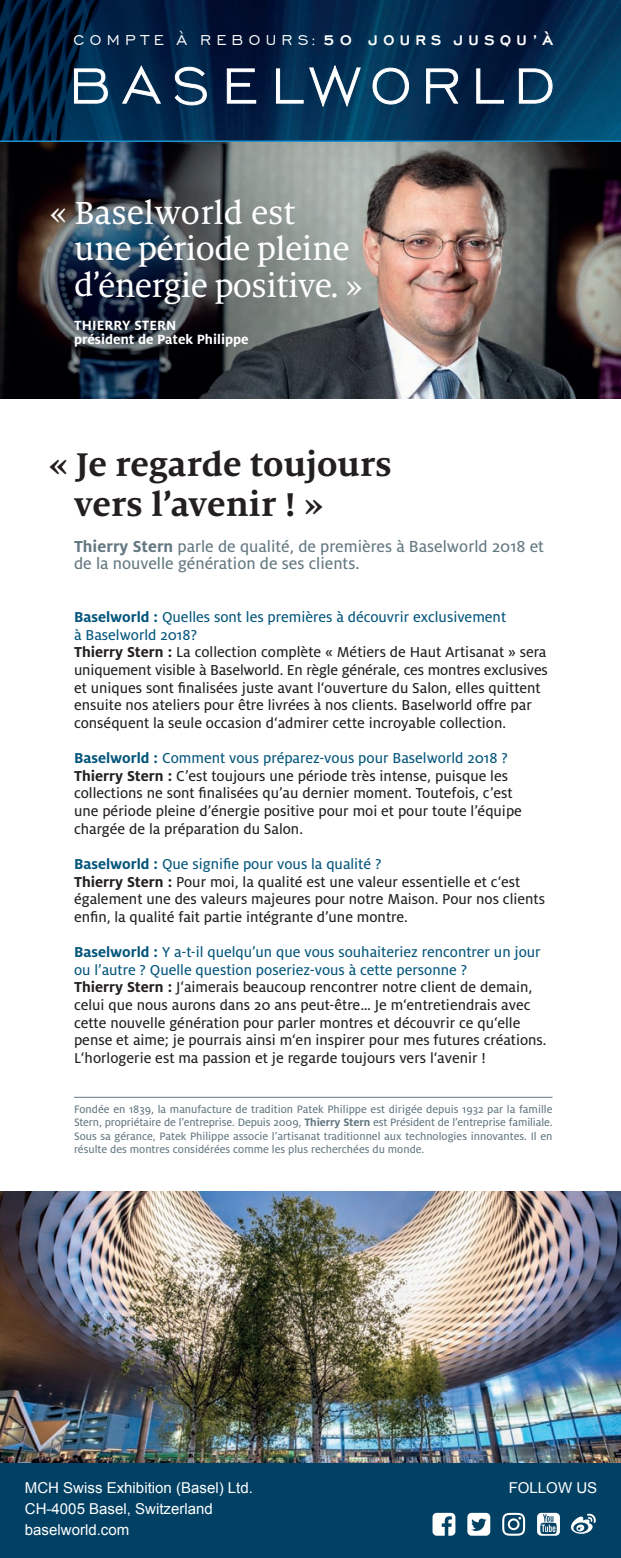
<style>
.page{position:relative;width:621px;height:1558px;background:#fff}
.page>*{position:absolute;margin:0;border:0;box-sizing:border-box;transform-origin:0 0}
.t1{font:700 36.4px/40.2px "Milo Serif OT";color:#231f20}
.t2{font:35.18px/36.4px "Milo Serif OT Text";letter-spacing:-.02em;color:#fff}
.t3{font:18.2px "Engravers Gothic BT";letter-spacing:.29em;color:#fff}
.t4{font:17.68px/17.7px "Milo OT Text";color:#647882}
.t5{font:15.92px/17.7px "Milo OT Text";color:#231f20}
.t6{font:15.05px/20.8px "Arial";color:#fff}
.t7{font:700 14.7px/14.9px "Milo OT";color:#fff}
.t8{font:11.9px/13.1px "Milo OT Text";color:#647882;text-align:justify}
.s1{font-family:"Engravers Gothic";font-weight:700}
.s2{font-family:"Milo OT";font-weight:700}
.s3{font-family:"Milo OT";font-weight:700;color:#05567c}
.s4{color:#05567c}
</style>
<div class="page">
<div style="left:0;top:1462px;width:620px;height:96px;background:#034164"></div>
<svg style="left:432px;top:1513px;width:23px;height:22px"></svg>
<svg style="left:467px;top:1513px;width:23px;height:22px"></svg>
<svg style="left:537px;top:1513px;width:22px;height:22px"></svg>
<svg style="left:502px;top:1512px;width:22px;height:23px"></svg>
<svg style="left:570px;top:1513px;width:25px;height:20px"></svg>
<img style="left:0;top:1192px;width:620px;height:270px">
<img style="left:0;top:0;width:620px;height:140px">
<svg style="left:74px;top:68px;width:34px;height:36px"></svg>
<svg style="left:121px;top:65px;width:40px;height:39px"></svg>
<svg style="left:174px;top:67px;width:33px;height:70px;background:#305573"></svg>
<svg style="left:226px;top:68px;width:30px;height:36px"></svg>
<svg style="left:275px;top:65px;width:86px;height:43px"></svg>
<svg style="left:372px;top:67px;width:37px;height:38px"></svg>
<svg style="left:425px;top:68px;width:33px;height:36px"></svg>
<svg style="left:475px;top:68px;width:29px;height:36px"></svg>
<svg style="left:518px;top:68px;width:34px;height:36px"></svg>
<hr style="left:0;top:140px;width:620px;height:2px;background:#1d90d0">
<img style="left:0;top:142px;width:620px;height:256px">
<hr style="left:74px;top:1097px;width:478px;height:1px;background:#647882">
<p class="t3" style="left:74px;top:29px;width:480px">COMPTE À REBOURS: <span class="s1">50 JOURS JUSQU’À</span></p>
<h2 class="t2" style="left:74px;top:195px;width:291px;text-indent:-24px">« Baselworld est<br>une période pleine d’énergie positive. »</h2>
<p class="t7" style="left:74px;top:317px;width:176px">THIERRY STERN<br>président de Patek Philippe</p>
<h1 class="t1" style="left:74px;top:445px;width:319px;text-indent:-25px">« Je regarde toujours vers l’avenir ! »</h1>
<p class="t4" style="left:74px;top:537px;width:471px"><span class="s2">Thierry Stern</span> parle de qualité, de premières à Baselworld 2018 et de la nouvelle génération de ses clients.</p>
<p class="t5" style="left:74px;top:608px;width:475px"><span class="s3">Baselworld :</span> <span class="s4">Quelles sont les premières à découvrir exclusivement<br>à Baselworld 2018?<br></span><span class="s2">Thierry Stern :</span> La collection complète « Métiers de Haut Artisanat » sera uniquement visible à Baselworld. En règle générale, ces montres exclusives et uniques sont finalisées juste avant l‘ouverture du Salon, elles quittent ensuite nos ateliers pour être livrées à nos clients. Baselworld offre par conséquent la seule occasion d‘admirer cette incroyable collection.</p>
<p class="t5" style="left:74px;top:749px;width:449px"><span class="s3">Baselworld :</span> <span class="s4">Comment vous préparez-vous pour Baselworld 2018 ?<br></span><span class="s2">Thierry Stern :</span> C’est toujours une période très intense, puisque les collections ne sont finalisées qu’au dernier moment. Toutefois, c’est une période pleine d’énergie positive pour moi et pour toute l’équipe chargée de la préparation du Salon.</p>
<p class="t5" style="left:74px;top:855px;width:472px"><span class="s3">Baselworld :</span> <span class="s4">Que signifie pour vous la qualité ?<br></span><span class="s2">Thierry Stern :</span> Pour moi, la qualité est une valeur essentielle et c‘est également une des valeurs majeures pour notre Maison. Pour nos clients enfin, la qualité fait partie intégrante d’une montre.</p>
<p class="t5" style="left:74px;top:943px;width:473px"><span class="s3">Baselworld :</span> <span class="s4">Y a-t-il quelqu’un que vous souhaiteriez rencontrer un jour ou l’autre ? Quelle question poseriez-vous à cette personne ?<br></span><span class="s2">Thierry Stern :</span> J‘aimerais beaucoup rencontrer notre client de demain, celui que nous aurons dans 20 ans peut-être… Je m‘entretiendrais avec cette nouvelle génération pour parler montres et découvrir ce qu‘elle pense et aime; je pourrais ainsi m‘en inspirer pour mes futures créations.<br>L‘horlogerie est ma passion et je regarde toujours vers l‘avenir !</p>
<p class="t8" style="left:74px;top:1103px;width:479px">Fondée en 1839, la manufacture de tradition Patek Philippe est dirigée depuis 1932 par la famille Stern, propriétaire de l’entreprise. Depuis 2009, <span class="s2">Thierry Stern</span> est Président de l’entreprise familiale.<br>Sous sa gérance, Patek Philippe associe l’artisanat traditionnel aux technologies innovantes. Il en résulte des montres considérées comme les plus recherchées du monde.</p>
<p class="t6" style="left:25px;top:1477px;width:229px">MCH Swiss Exhibition (Basel) Ltd.</p>
<p class="t6" style="left:508px;top:1477px;width:90px">FOLLOW US</p>
<p class="t6" style="left:25px;top:1498px;width:189px">CH-4005 Basel, Switzerland baselworld.com</p>
</div>
